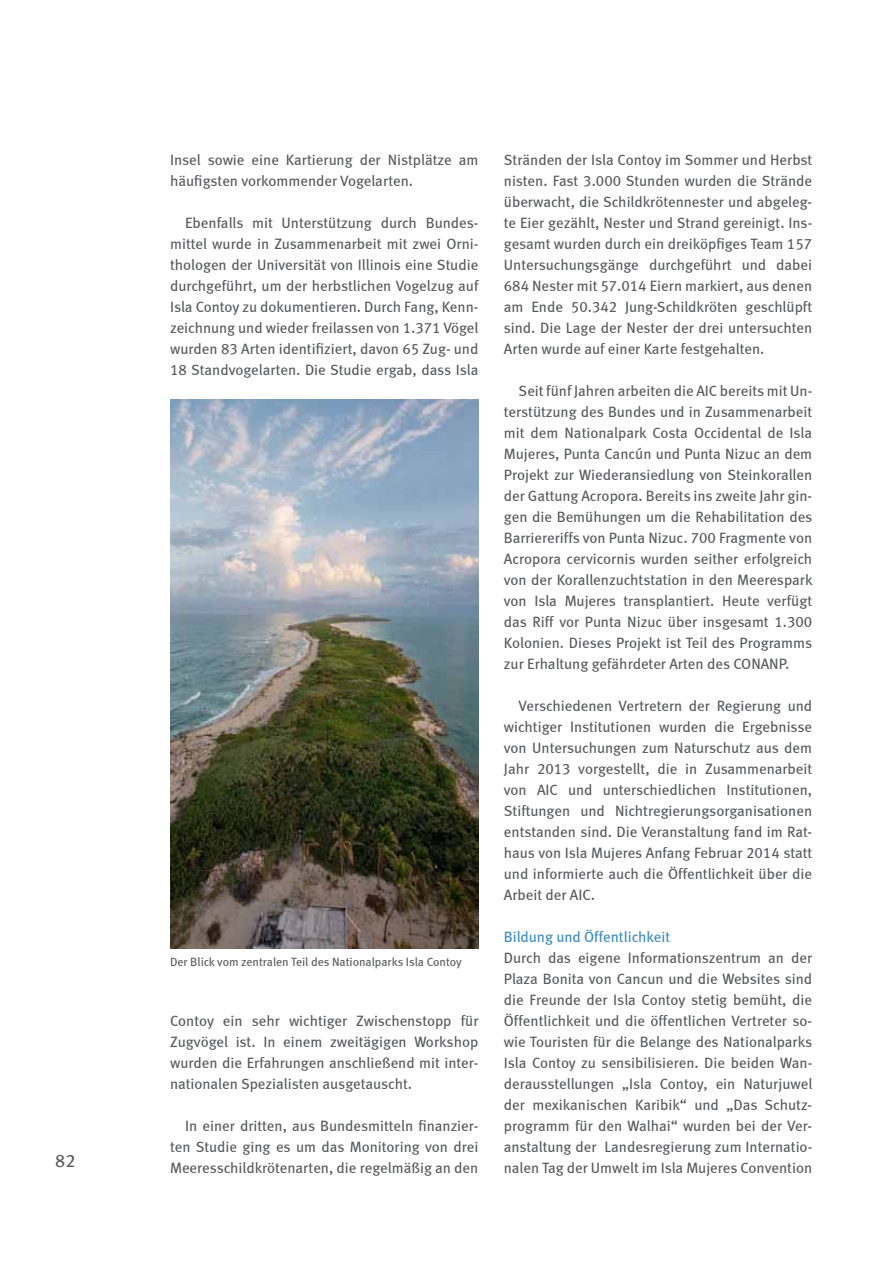
<style>
.page{position:relative;width:893px;height:1263px;background:#fff}
.page>*{position:absolute;margin:0;border:0;box-sizing:border-box;transform-origin:0 0}
.t1{font:18px "Meta Book LF";color:#58595b}
.t2{font:15px/21px "Meta Book LF";color:#58595b;text-align:justify}
.t3{font:15px "Meta Book LF";color:#3b8ac2}
.t4{font:12px "Meta Book LF";color:#58595b}
</style>
<div class="page">
<img style="left:170px;top:400px;width:308px;height:548px">
<p class="t1" style="left:55px;top:1150px;width:22px">82</p>
<p class="t2" style="left:170px;top:149px;width:310px">Insel sowie eine Kartierung der Nistplätze am häufigsten vorkommender Vogelarten.</p>
<p class="t2" style="left:170px;top:212px;width:310px;text-indent:15px">Ebenfalls mit Unterstützung durch Bundes&shy;mittel wurde in Zusammenarbeit mit zwei Orni&shy;thologen der Universität von Illinois eine Studie durchgeführt, um der herbstlichen Vogelzug auf Isla Contoy zu dokumentieren. Durch Fang, Kenn&shy;zeichnung und wieder freilassen von 1.371 Vögel wurden 83 Arten identifiziert, davon 65 Zug- und 18 Standvogelarten. Die Studie ergab, dass Isla</p>
<p class="t4" style="left:170px;top:955px;width:293px">Der Blick vom zentralen Teil des Nationalparks Isla Contoy</p>
<p class="t2" style="left:170px;top:1010px;width:310px">Contoy ein sehr wichtiger Zwischenstopp für Zugvögel ist. In einem zweitägigen Workshop wurden die Erfahrungen anschließend mit inter&shy;nationalen Spezialisten ausgetauscht.</p>
<p class="t2" style="left:170px;top:1115px;width:310px;text-indent:15px">In einer dritten, aus Bundesmitteln finanzier&shy;ten Studie ging es um das Monitoring von drei Meeresschildkrötenarten, die regelmäßig an den</p>
<p class="t2" style="left:504px;top:149px;width:310px">Stränden der Isla Contoy im Sommer und Herbst nisten. Fast 3.000 Stunden wurden die Strände überwacht, die Schildkrötennester und abgeleg&shy;te Eier gezählt, Nester und Strand gereinigt. Ins&shy;gesamt wurden durch ein dreiköpfiges Team 157<br>Untersuchungsgänge durchgeführt und dabei 684 Nester mit 57.014 Eiern markiert, aus denen am Ende 50.342 Jung-Schildkröten geschlüpft sind. Die Lage der Nester der drei untersuchten Arten wurde auf einer Karte festgehalten.</p>
<p class="t2" style="left:504px;top:380px;width:310px;text-indent:15px">Seit fünf Jahren arbeiten die AIC bereits mit Un&shy;terstützung des Bundes und in Zusammenarbeit mit dem Nationalpark Costa Occidental de Isla Mujeres, Punta Cancún und Punta Nizuc an dem Projekt zur Wiederansiedlung von Steinkorallen der Gattung Acropora. Bereits ins zweite Jahr gin&shy;gen die Bemühungen um die Rehabilitation des Barriereriffs von Punta Nizuc. 700 Fragmente von Acropora cervicornis wurden seither erfolgreich von der Korallenzuchtstation in den Meerespark von Isla Mujeres transplantiert. Heute verfügt das Riff vor Punta Nizuc über insgesamt 1.300<br>Kolonien. Dieses Projekt ist Teil des Programms zur Erhaltung gefährdeter Arten des CONANP.</p>
<p class="t2" style="left:504px;top:695px;width:310px;text-indent:15px">Verschiedenen Vertretern der Regierung und wichtiger Institutionen wurden die Ergebnisse von Untersuchungen zum Naturschutz aus dem Jahr 2013 vorgestellt, die in Zusammenarbeit von AIC und unterschiedlichen Institutionen, Stiftungen und Nichtregierungsorganisationen entstanden sind. Die Veranstaltung fand im Rat&shy;haus von Isla Mujeres Anfang Februar 2014 statt und informierte auch die Öffentlichkeit über die Arbeit der AIC.</p>
<p class="t3" style="left:504px;top:928px;width:168px">Bildung und Öffentlichkeit</p>
<p class="t2" style="left:504px;top:947px;width:310px">Durch das eigene Informationszentrum an der Plaza Bonita von Cancun und die Websites sind die Freunde der Isla Contoy stetig bemüht, die Öffentlichkeit und die öffentlichen Vertreter so&shy;wie Touristen für die Belange des Nationalparks Isla Contoy zu sensibilisieren. Die beiden Wan&shy;derausstellungen „Isla Contoy, ein Naturjuwel der mexikanischen Karibik“ und „Das Schutz&shy;programm für den Walhai“ wurden bei der Ver&shy;anstaltung der Landesregierung zum Internatio&shy;nalen Tag der Umwelt im Isla Mujeres Convention</p>
</div>
